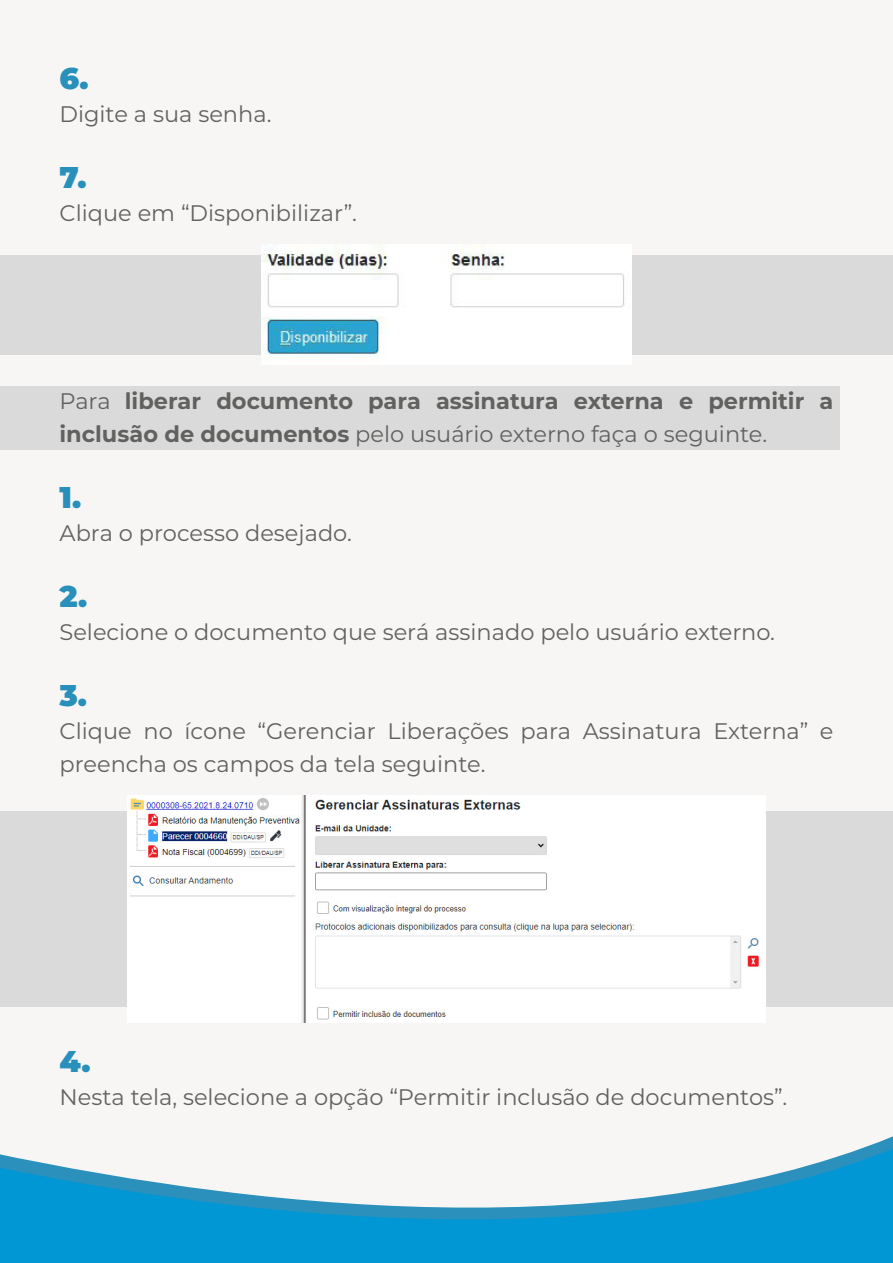
<style>
.page{position:relative;width:893px;height:1263px;background:#f7f6f5}
.page>*{position:absolute;margin:0;border:0;box-sizing:border-box;transform-origin:0 0}
.t1{font:900 30px "Montserrat";color:#298fbb}
.t2{font:22.5px/33px "Montserrat";color:#616160}
.t3{font:700 22.5px/33px "Montserrat";color:#616160}
.s1{font-weight:400}
</style>
<div class="page">
<svg style="left:0;top:1149px;width:893px;height:114px;fill:#0097d4"></svg>
<div style="left:0;top:255px;width:893px;height:100px;background:#dadada"></div>
<div style="left:0;top:811px;width:893px;height:196px;background:#dadada"></div>
<div style="left:0;top:386px;width:839px;height:64px;background:#dadada"></div>
<img style="left:261px;top:244px;width:371px;height:111px">
<img style="left:128px;top:795px;width:637px;height:228px">
<h1 class="t1" style="left:60px;top:55px;width:31px">6.</h1>
<p class="t2" style="left:60px;top:96px;width:213px">Digite a sua senha.</p>
<h1 class="t1" style="left:60px;top:154px;width:29px">7.</h1>
<p class="t2" style="left:60px;top:195px;width:299px">Clique em “Disponibilizar”.</p>
<p class="t3" style="left:60px;top:383px;width:775px"><span class="s1">Para</span> liberar documento para assinatura externa e permitir a inclusão de documentos <span class="s1">pelo usuário externo faça o seguinte.</span></p>
<h1 class="t1" style="left:60px;top:475px;width:23px">1.</h1>
<p class="t2" style="left:60px;top:515px;width:294px">Abra o processo desejado.</p>
<h1 class="t1" style="left:60px;top:574px;width:29px">2.</h1>
<p class="t2" style="left:60px;top:614px;width:717px">Selecione o documento que será assinado pelo usuário externo.</p>
<h1 class="t1" style="left:60px;top:673px;width:29px">3.</h1>
<p class="t2" style="left:60px;top:713px;width:775px">Clique no ícone “Gerenciar Liberações para Assinatura Externa” e preencha os campos da tela seguinte.</p>
<h1 class="t1" style="left:60px;top:1039px;width:33px">4.</h1>
<p class="t2" style="left:60px;top:1080px;width:729px">Nesta tela, selecione a opção “Permitir inclusão de documentos”.</p>
</div>
